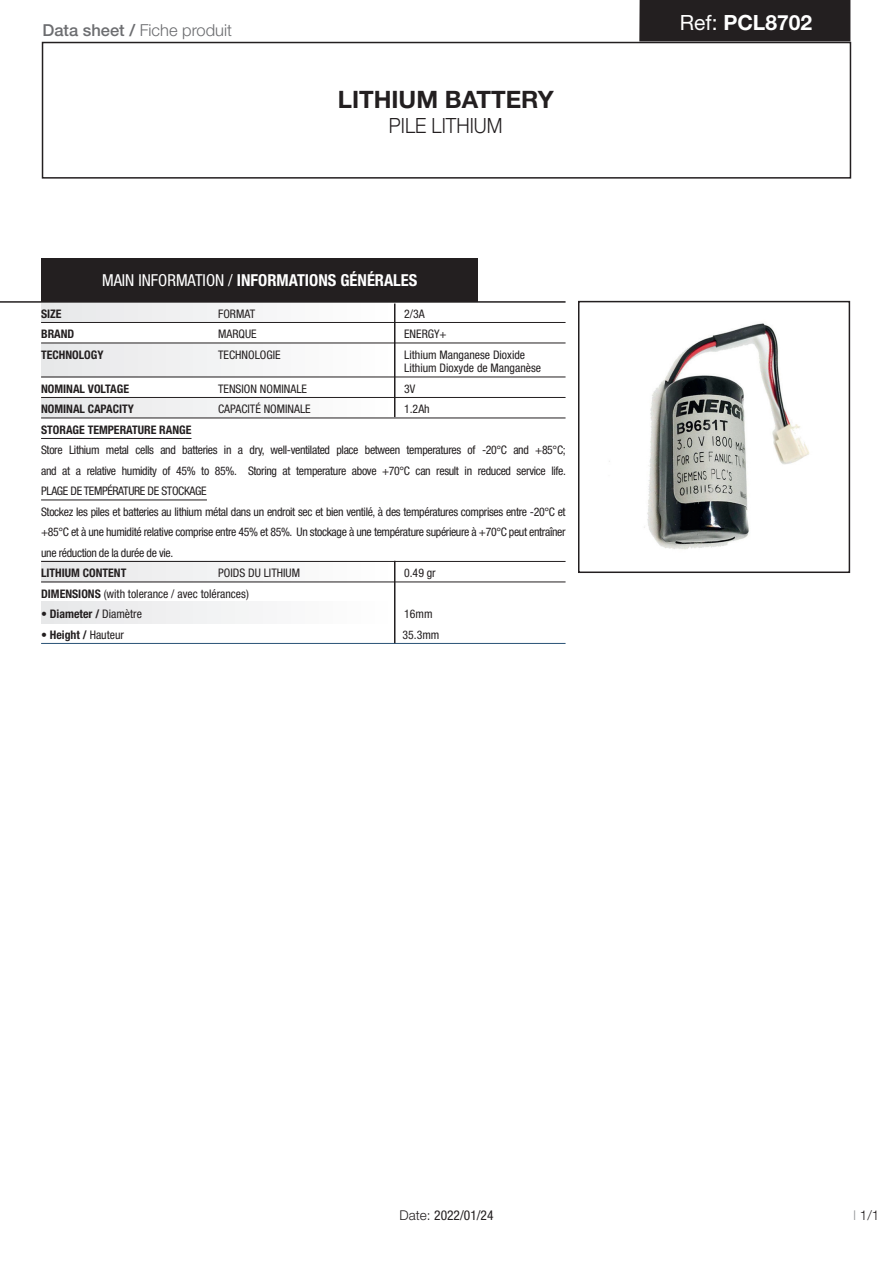
<style>
.page{position:relative;width:893px;height:1263px;background:#fff}
.page>*{position:absolute;margin:0;border:0;box-sizing:border-box;transform-origin:0 0}
.t1{font:700 24px "Helvetica Neue LT Std";color:#231f20}
.t2{font:300 21px "Helvetica Neue LT Std";color:#231f20;scale:.9 1}
.t3{font:700 21px "Helvetica Neue LT Std";color:#fff}
.t4{font:700 condensed 16.5px "Helvetica Neue LT Std";color:#fff}
.t5{font:300 16.5px "Helvetica Neue LT Std";color:#6c6d70}
.t6{font:condensed 13.5px "Helvetica Neue LT Std";color:#231f20}
.t7{font:300 13.5px "Helvetica Neue LT Std";color:#231f20}
.t8{font:condensed 11.85px/20.5px "Helvetica Neue LT Std";letter-spacing:-.03em;color:#231f20}
.t9{font:condensed 11.85px/13.5px "Helvetica Neue LT Std";color:#231f20}
.t10{font:700 condensed 11.85px "Helvetica Neue LT Std";color:#231f20}
.s1{font-weight:500}
.s2{font-weight:400}
.s3{font-weight:700}
.s4{font-weight:300;font-stretch:normal}
.s5{color:#939598}
</style>
<div class="page">
<div style="left:42px;top:258px;width:436px;height:44px;background:#231f20"></div>
<div style="left:42px;top:42px;width:809px;height:137px;border:2px solid #231f20"></div>
<div style="left:41px;top:303px;width:355px;height:19px;background:#f2f3f4"></div>
<div style="left:41px;top:398px;width:355px;height:19px;background:#f2f3f4"></div>
<svg style="left:41px;top:562px;width:355px;height:20px"></svg>
<div style="left:41px;top:602px;width:355px;height:22px;background:#f2f3f4"></div>
<div style="left:41px;top:343px;width:355px;height:34px;background:#f2f3f4"></div>
<hr style="left:0;top:301px;width:566px;height:2px;background:#231f20">
<img style="left:609px;top:323px;width:201px;height:227px">
<div style="left:578px;top:301px;width:272px;height:272px;border:2px solid #231f20"></div>
<hr style="left:41px;top:322px;width:525px;height:1px;background:#231f20">
<hr style="left:41px;top:343px;width:525px;height:1px;background:#231f20">
<hr style="left:41px;top:377px;width:525px;height:1px;background:#231f20">
<hr style="left:41px;top:397px;width:525px;height:1px;background:#231f20">
<hr style="left:41px;top:418px;width:525px;height:1px;background:#231f20">
<hr style="left:41px;top:438px;width:150px;height:1px;background:#231f20">
<hr style="left:41px;top:500px;width:166px;height:1px;background:#231f20">
<hr style="left:41px;top:561px;width:525px;height:1px;background:#231f20">
<hr style="left:41px;top:582px;width:525px;height:1px;background:#231f20">
<hr style="left:41px;top:643px;width:525px;height:1px;background:#295276">
<div style="left:639px;top:0;width:211px;height:41px;background:#231f20"></div>
<hr style="left:394px;top:303px;width:1px;height:114px;background:#231f20">
<hr style="left:394px;top:561px;width:1px;height:82px;background:#231f20">
<h3 class="t5" style="left:43px;top:20px;width:191px"><span class="s1">Data sheet /</span> Fiche produit</h3>
<h1 class="t1" style="left:338px;top:84px;width:217px">LITHIUM BATTERY</h1>
<h2 class="t2" style="left:389px;top:113px;width:128px">PILE LITHIUM</h2>
<h3 class="t4" style="left:102px;top:270px;width:317px"><span class="s2">MAIN INFORMATION /</span> INFORMATIONS GÉNÉRALES</h3>
<p class="t10" style="left:41px;top:306px;width:22px">SIZE</p>
<p class="t8" style="left:218px;top:303px;width:39px">FORMAT</p>
<p class="t8" style="left:404px;top:303px;width:22px">2/3A</p>
<p class="t10" style="left:41px;top:327px;width:35px">BRAND</p>
<p class="t8" style="left:218px;top:324px;width:40px">MARQUE</p>
<p class="t8" style="left:404px;top:324px;width:44px">ENERGY+</p>
<p class="t10" style="left:41px;top:347px;width:64px">TECHNOLOGY</p>
<p class="t9" style="left:218px;top:348px;width:64px">TECHNOLOGIE</p>
<p class="t9" style="left:404px;top:348px;width:138px">Lithium Manganese Dioxide<br>Lithium Dioxyde de Manganèse</p>
<p class="t10" style="left:41px;top:381px;width:90px">NOMINAL VOLTAGE</p>
<p class="t9" style="left:218px;top:382px;width:90px">TENSION NOMINALE</p>
<p class="t8" style="left:404px;top:378px;width:13px">3V</p>
<p class="t10" style="left:41px;top:402px;width:94px">NOMINAL CAPACITY</p>
<p class="t9" style="left:218px;top:402px;width:94px">CAPACITÉ NOMINALE</p>
<p class="t8" style="left:404px;top:399px;width:27px">1.2Ah</p>
<p class="t10" style="left:41px;top:422px;width:152px">STORAGE TEMPERATURE RANGE</p>
<p class="t8" style="left:41px;top:440px;width:526px">Store Lithium metal cells and batteries in a dry, well-ventilated place between temperatures of -20°C and +85°C; and at a relative humidity of 45% to 85%. Storing at temperature above +70°C can result in reduced service life.<br>PLAGE DE TEMPÉRATURE DE STOCKAGE<br>Stockez les piles et batteries au lithium métal dans un endroit sec et bien ventilé, à des températures comprises entre -20°C et +85°C et à une humidité relative comprise entre 45% et 85%. Un stockage à une température supérieure à +70°C peut entraîner une réduction de la durée de vie.</p>
<p class="t10" style="left:41px;top:566px;width:87px">LITHIUM CONTENT</p>
<p class="t9" style="left:218px;top:566px;width:83px">POIDS DU LITHIUM</p>
<p class="t8" style="left:404px;top:563px;width:33px">0.49 gr</p>
<p class="t9" style="left:41px;top:587px;width:209px"><span class="s3">DIMENSIONS</span> (with tolerance / avec tolérances)</p>
<p class="t10" style="left:41px;top:607px;width:102px">• Diameter / <span class="s2">Diamètre</span></p>
<p class="t8" style="left:404px;top:604px;width:30px">16mm</p>
<p class="t10" style="left:41px;top:627px;width:84px">• Height / <span class="s2">Hauteur</span></p>
<p class="t8" style="left:403px;top:624px;width:38px">35.3mm</p>
<h2 class="t3" style="left:680px;top:9px;width:134px"><span class="s2">Ref:</span> PCL8702</h2>
<p class="t6" style="left:399px;top:1207px;width:96px"><span class="s4">Date:</span> 2022/01/24</p>
<p class="t7" style="left:854px;top:1206px;width:27px"><span class="s5">l</span> 1/1</p>
</div>
